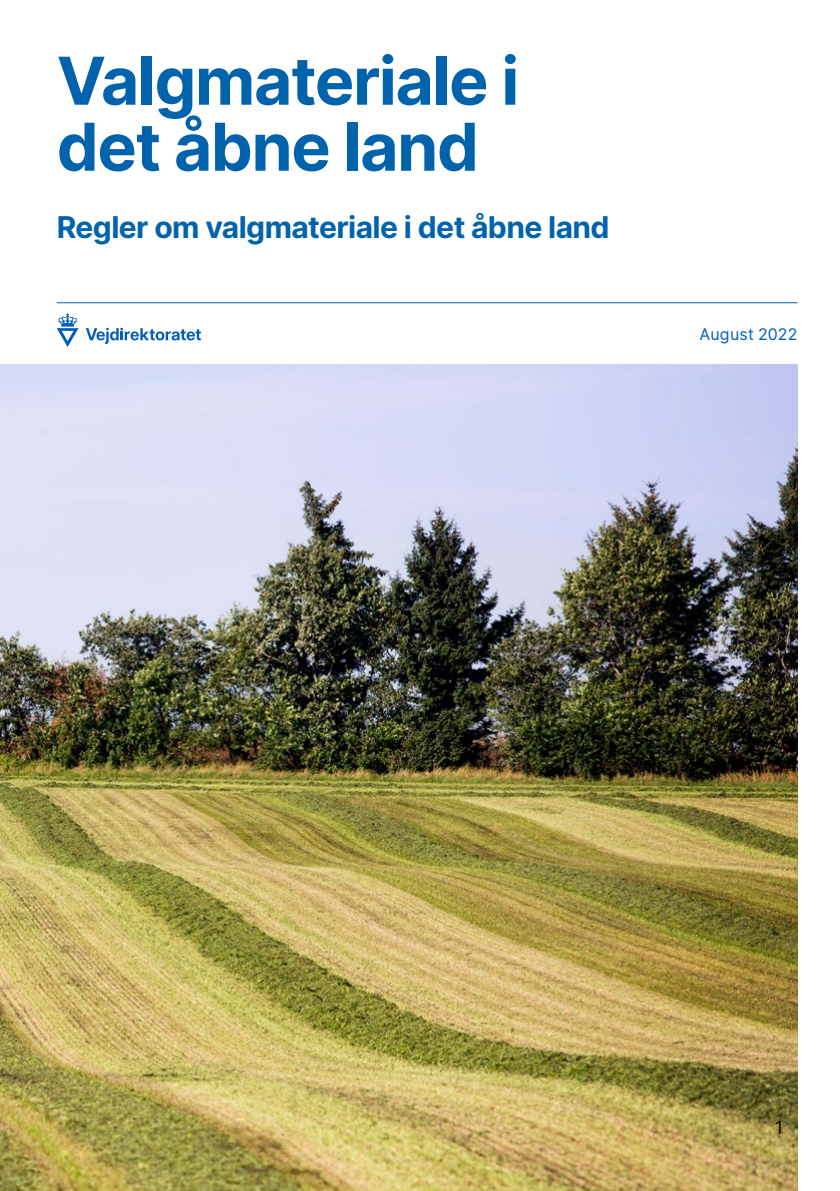
<style>
.page{position:relative;width:840px;height:1191px;background:#fff}
.page>*{position:absolute;margin:0;border:0;box-sizing:border-box;transform-origin:0 0}
.H1_-_Inter_Bold_28{font:700 66px/66px "Inter";letter-spacing:-.02em;color:#0063ab}
.H2_-_Inter_Bold_15{font:700 30px "Inter";letter-spacing:-.02em;color:#0063ab}
.t1{font:18px "Inter";color:#000}
.Note_-_Inter_Regular{font:16px "Inter";letter-spacing:.01em;color:#005eb8}
</style>
<div class="page">
<svg style="left:86px;top:328px;width:115px;height:16px"></svg>
<svg style="left:57px;top:313px;width:21px;height:34px"></svg>
<hr style="left:57px;top:302px;width:740px;height:1px;background:#005eb8">
<img style="left:0;top:365px;width:797px;height:826px">
<p class="H1_-_Inter_Bold_28" style="left:57px;top:46px;width:464px">Valgmateriale i det åbne land</p>
<p class="H2_-_Inter_Bold_15" style="left:57px;top:204px;width:554px">Regler om valgmateriale i det åbne land</p>
<p class="Note_-_Inter_Regular" style="left:699px;top:322px;width:99px">August 2022</p>
<p class="t1" style="left:774px;top:1114px;width:10px">1</p>
</div>
